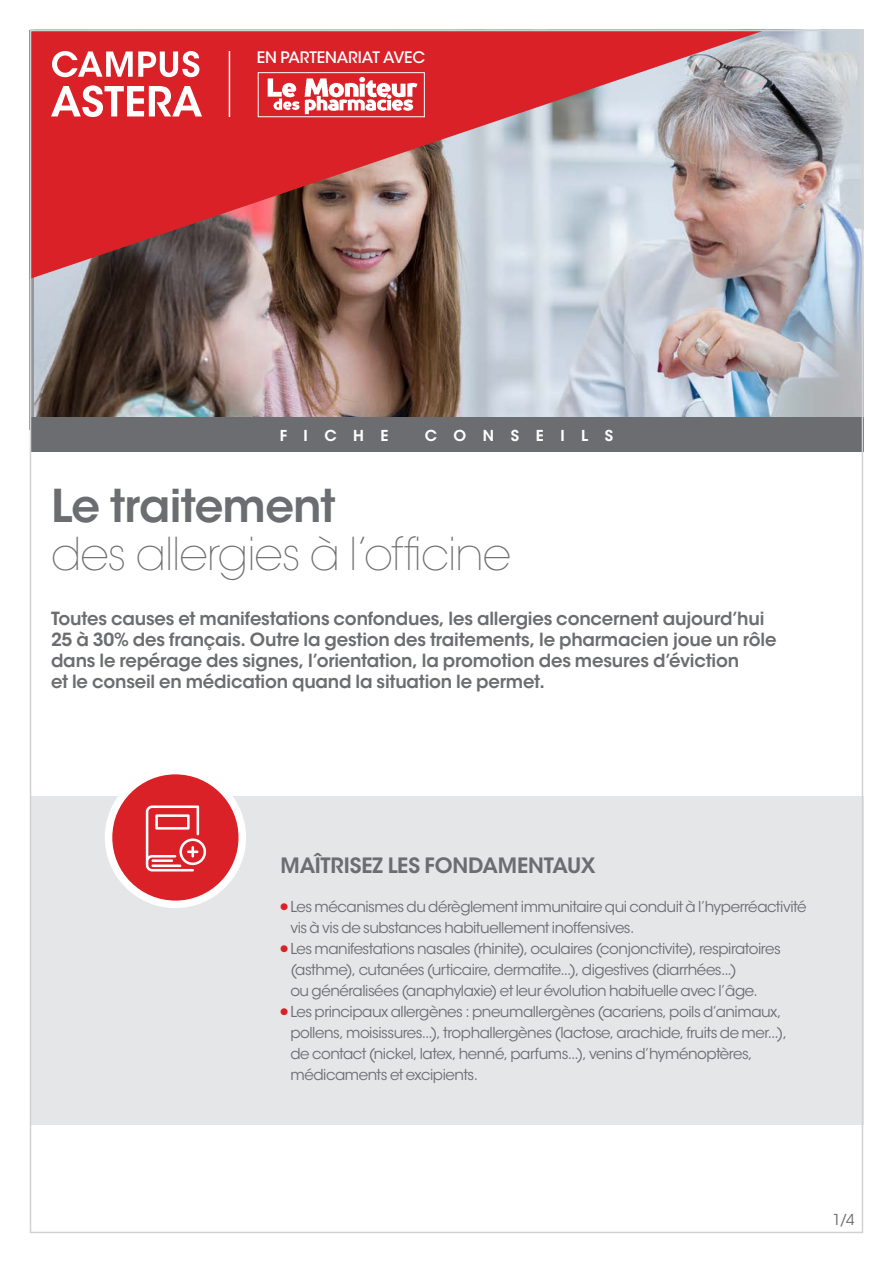
<style>
.page{position:relative;width:893px;height:1263px;background:#fff}
.page>*{position:absolute;margin:0;border:0;box-sizing:border-box;transform-origin:0 0}
.t1{font:200 45px/48px "ITC Avant Garde Std";letter-spacing:-.02em;color:#6c6d70}
.t2{font:600 21px "ITC Avant Garde Std";letter-spacing:-.015em;color:#6c6d70}
.t3{font:600 18px/21px "ITC Avant Garde Std";letter-spacing:-.01em;color:#6c6d70}
.t4{font:500 15.75px "ITC Avant Garde Std";letter-spacing:-.01em;color:#fff}
.t5{font:15px/21px "ITC Avant Garde Std";letter-spacing:-.03em;color:#6c6d70}
.t6{font:600 15px "ITC Avant Garde Std";letter-spacing:1.1em;color:#fff}
.s1{font-weight:600}
</style>
<div class="page">
<div style="left:30px;top:797px;width:833px;height:328px;background:#e5e6e8"></div>
<img style="left:35px;top:33px;width:825px;height:385px">
<div style="left:30px;top:418px;width:833px;height:34px;background:#6c6d70"></div>
<img style="left:33px;top:33px;width:733px;height:246px">
<svg style="left:52px;top:51px;width:147px;height:26px"></svg>
<svg style="left:51px;top:85px;width:151px;height:32px"></svg>
<hr style="left:229px;top:51px;width:1px;height:66px;background:#fff">
<img style="left:263px;top:74px;width:156px;height:41px">
<div style="left:258px;top:72px;width:167px;height:45px;border:1px solid #fff"></div>
<div style="left:109px;top:771px;width:133px;height:133px;background:#da2128;border-radius:50%"></div>
<div style="left:105px;top:767px;width:141px;height:141px;border:8px solid #fff;border-radius:50%"></div>
<svg style="left:146px;top:805px;width:60px;height:66px"></svg>
<hr style="left:152px;top:859px;width:21px;height:3px;background:#fff">
<hr style="left:152px;top:864px;width:29px;height:3px;background:#fff">
<p class="t4" style="left:257px;top:47px;width:170px">EN PARTENARIAT AVEC</p>
<p class="t6" style="left:280px;top:425px;width:110px">FICHE</p>
<p class="t6" style="left:425px;top:425px;width:190px">CONSEILS</p>
<p class="t1" style="left:51px;top:483px;width:462px"><span class="s1">Le traitement<br></span>des allergies à l’officine</p>
<p class="t3" style="left:51px;top:608px;width:727px">Toutes causes et manifestations confondues, les allergies concernent aujourd’hui 25 à 30% des français. Outre la gestion des traitements, le pharmacien joue un rôle dans le repérage des signes, l’orientation, la promotion des mesures d’éviction<br>et le conseil en médication quand la situation le permet.</p>
<p class="t2" style="left:281px;top:852px;width:317px">MAÎTRISEZ LES FONDAMENTAUX</p>
<p class="t5" style="left:290px;top:896px;width:518px">Les mécanismes du dérèglement immunitaire qui conduit à l’hyperréactivité vis à vis de substances habituellement inoffensives.</p>
<p class="t5" style="left:290px;top:938px;width:492px">Les manifestations nasales (rhinite), oculaires (conjonctivite), respiratoires (asthme), cutanées (urticaire, dermatite...), digestives (diarrhées...)<br>ou généralisées (anaphylaxie) et leur évolution habituelle avec l’âge.</p>
<p class="t5" style="left:290px;top:1001px;width:498px">Les principaux allergènes : pneumallergènes (acariens, poils d’animaux, pollens, moisissures...), trophallergènes (lactose, arachide, fruits de mer...), de contact (nickel, latex, henné, parfums...), venins d’hyménoptères, médicaments et excipients.</p>
<p class="t5" style="left:833px;top:1209px;width:24px">1/4</p>
</div>
